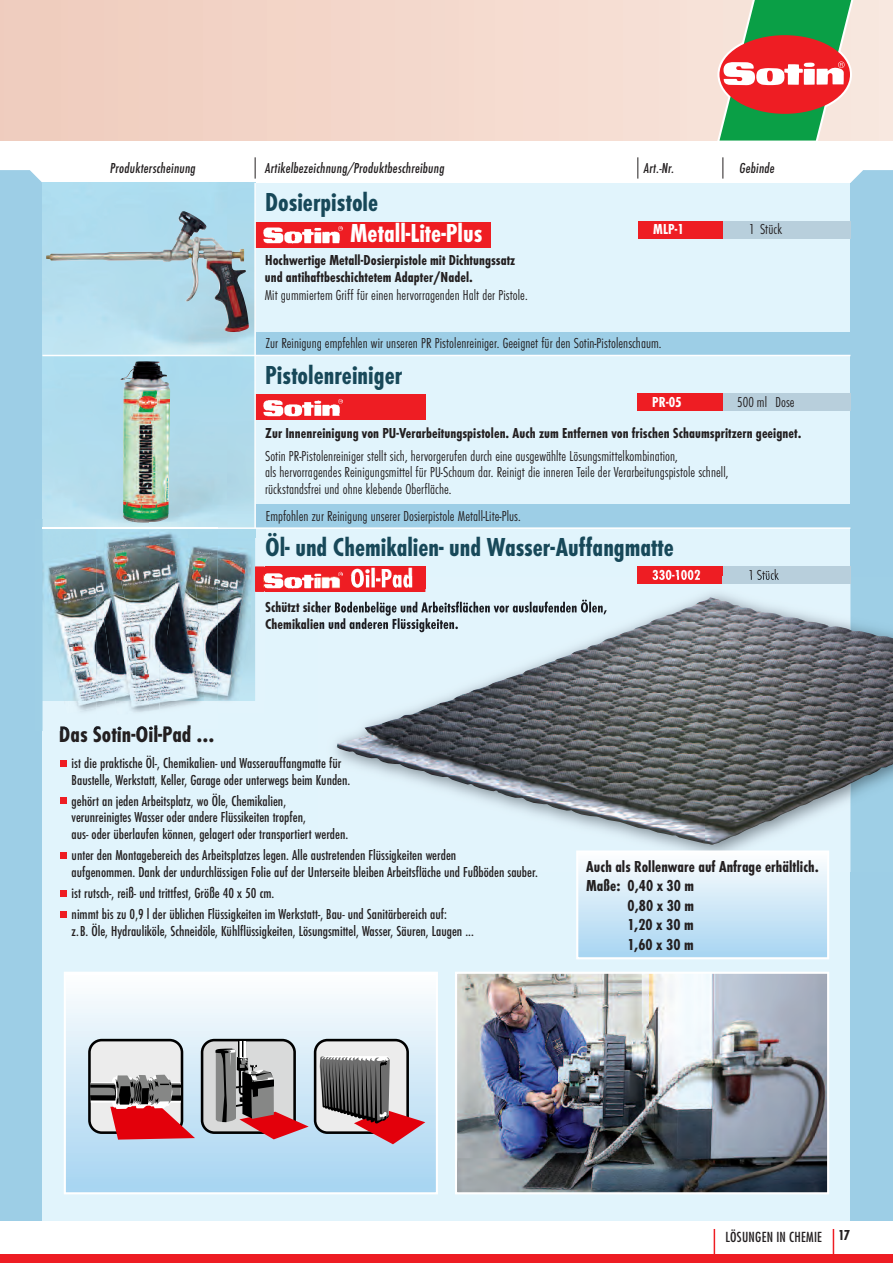
<style>
.page{position:relative;width:893px;height:1263px;background:#fff}
.page>*{position:absolute;margin:0;border:0;box-sizing:border-box;transform-origin:0 0}
.t1{font:700 condensed 27px "Futura T";color:#174859}
.t2{font:700 condensed 27px "Futura T";color:#fff}
.t3{font:700 condensed 24px "Futura T";color:#231f20}
.t4{font:700 condensed 16.5px "Futura T";letter-spacing:.005em;color:#231f20}
.t5{font:500 condensed 15px/16.8px "Futura T";color:#231f20}
.t6{font:300 condensed 15px/16.5px "Futura T";letter-spacing:.005em;color:#231f20}
.t7{font:700 condensed 15px/16.5px "Futura T";letter-spacing:.005em;color:#231f20}
.t8{font:italic 500 condensed 15px "Futura T";letter-spacing:.015em;color:#231f20}
.t9{font:700 condensed 15px "Futura T";letter-spacing:.01em;color:#fff}
.t10{font:condensed 13.5px "Futura LT";letter-spacing:.02em;color:#231f20}
.s1{font-family:"Futura T";font-weight:700;font-size:15px}
</style>
<div class="page">
<svg style="left:850px;top:170px;width:43px;height:13px"></svg>
<svg style="left:0;top:170px;width:43px;height:13px"></svg>
<svg style="left:0;top:0;width:893px;height:140px;background:#f3d7cb"></svg>
<div style="left:0;top:183px;width:893px;height:1037px;background:#9dcee6"></div>
<div style="left:43px;top:183px;width:807px;height:1037px;background:#e1f4fc"></div>
<hr style="left:833px;top:1229px;width:1px;height:34px;background:#ee1d23">
<hr style="left:714px;top:1229px;width:1px;height:34px;background:#ee1d23">
<div style="left:0;top:1254px;width:893px;height:9px;background:#ee1d23"></div>
<svg style="left:255px;top:157px;width:1px;height:22px"></svg>
<svg style="left:637px;top:157px;width:1px;height:22px"></svg>
<svg style="left:722px;top:157px;width:1px;height:22px"></svg>
<svg style="left:714px;top:0;width:145px;height:140px;background:#a69375"></svg>
<svg style="left:43px;top:183px;width:211px;height:172px;background:#b5deee"></svg>
<img style="left:46px;top:211px;width:203px;height:121px">
<div style="left:255px;top:222px;width:235px;height:25px;background:#ee1d23"></div>
<div style="left:255px;top:394px;width:170px;height:25px;background:#ee1d23"></div>
<img style="left:263px;top:226px;width:79px;height:17px">
<div style="left:639px;top:222px;width:84px;height:17px;background:#ee1d23"></div>
<div style="left:723px;top:222px;width:127px;height:17px;background:#b8cfdc"></div>
<img style="left:263px;top:399px;width:79px;height:17px">
<div style="left:638px;top:394px;width:85px;height:17px;background:#ee1d23"></div>
<div style="left:723px;top:394px;width:127px;height:17px;background:#b8cfdc"></div>
<div style="left:255px;top:332px;width:599px;height:23px;background:#9dcee6"></div>
<hr style="left:43px;top:355px;width:807px;height:1px;background:#fff">
<div style="left:255px;top:504px;width:599px;height:24px;background:#9dcee6"></div>
<hr style="left:254px;top:183px;width:2px;height:345px;background:#fff">
<img style="left:120px;top:361px;width:50px;height:162px">
<div style="left:255px;top:566px;width:170px;height:26px;background:#ee1d23"></div>
<img style="left:264px;top:571px;width:78px;height:18px">
<div style="left:638px;top:566px;width:85px;height:17px;background:#ee1d23"></div>
<div style="left:723px;top:566px;width:127px;height:17px;background:#b8cfdc"></div>
<hr style="left:43px;top:527px;width:807px;height:2px;background:#fff">
<img style="left:317px;top:576px;width:534px;height:296px">
<img style="left:317px;top:576px;width:108px;height:16px">
<img style="left:638px;top:576px;width:212px;height:7px">
<img style="left:351px;top:576px;width:61px;height:12px">
<img style="left:317px;top:602px;width:20px;height:11px">
<img style="left:317px;top:618px;width:20px;height:11px">
<img style="left:653px;top:576px;width:47px;height:4px">
<img style="left:749px;top:576px;width:30px;height:4px">
<img style="left:337px;top:597px;width:556px;height:246px">
<img style="left:458px;top:975px;width:368px;height:216px">
<div style="left:455px;top:972px;width:374px;height:222px;border:2px solid #fff"></div>
<img style="left:204px;top:538px;width:60px;height:163px">
<svg style="left:263px;top:570px;width:1px;height:19px"></svg>
<img style="left:218px;top:546px;width:33px;height:154px">
<div style="left:60px;top:760px;width:7px;height:6px;background:#ee1d23"></div>
<div style="left:60px;top:798px;width:7px;height:6px;background:#ee1d23"></div>
<div style="left:60px;top:852px;width:7px;height:7px;background:#ee1d23"></div>
<div style="left:60px;top:890px;width:7px;height:7px;background:#ee1d23"></div>
<div style="left:60px;top:911px;width:7px;height:7px;background:#ee1d23"></div>
<img style="left:42px;top:520px;width:1px;height:211px">
<img style="left:126px;top:519px;width:23px;height:4px">
<img style="left:60px;top:726px;width:87px;height:5px">
<img style="left:76px;top:701px;width:20px;height:11px">
<img style="left:43px;top:550px;width:53px;height:151px">
<img style="left:96px;top:523px;width:122px;height:4px">
<img style="left:204px;top:697px;width:14px;height:4px">
<img style="left:149px;top:725px;width:39px;height:3px">
<img style="left:96px;top:726px;width:51px;height:2px">
<img style="left:96px;top:549px;width:20px;height:159px">
<svg style="left:149px;top:701px;width:10px;height:10px"></svg>
<img style="left:149px;top:530px;width:40px;height:8px">
<img style="left:149px;top:538px;width:10px;height:163px">
<img style="left:159px;top:538px;width:45px;height:171px">
<img style="left:167px;top:546px;width:37px;height:151px">
<img style="left:116px;top:701px;width:33px;height:11px">
<img style="left:104px;top:530px;width:45px;height:171px">
<svg style="left:115px;top:701px;width:14px;height:2px"></svg>
<img style="left:104px;top:547px;width:32px;height:154px">
<div style="left:66px;top:974px;width:370px;height:218px;background:linear-gradient(to bottom,#fcfdfd,#a6d4f0)"></div>
<div style="left:64px;top:972px;width:374px;height:222px;border:2px solid #fff"></div>
<div style="left:89px;top:1040px;width:93px;height:93px;background:#ececec;border-radius:12px"></div>
<div style="left:88px;top:1039px;width:95px;height:95px;border:3px solid #000;border-radius:12px"></div>
<hr style="left:90px;top:1085px;width:26px;height:3px;background:#000">
<svg style="left:91px;top:1075px;width:104px;height:64px"></svg>
<div style="left:202px;top:1040px;width:93px;height:93px;background:#d9dada;border-radius:12px"></div>
<div style="left:201px;top:1039px;width:95px;height:95px;border:3px solid #000;border-radius:12px"></div>
<svg style="left:216px;top:1041px;width:93px;height:98px"></svg>
<div style="left:315px;top:1040px;width:93px;height:93px;background:#ececec;border-radius:12px"></div>
<div style="left:314px;top:1039px;width:95px;height:95px;border:3px solid #000;border-radius:12px"></div>
<svg style="left:320px;top:1056px;width:105px;height:88px"></svg>
<div style="left:578px;top:853px;width:249px;height:104px;background:linear-gradient(to bottom,#fcfefe,#a8d5f2)"></div>
<div style="left:576px;top:850px;width:253px;height:109px;border:2px solid #fff"></div>
<p class="t8" style="left:110px;top:159px;width:87px">Produkterscheinung</p>
<p class="t8" style="left:265px;top:159px;width:181px">Artikelbezeichnung/Produktbeschreibung</p>
<p class="t8" style="left:644px;top:159px;width:32px">Art.-Nr.</p>
<p class="t8" style="left:739px;top:159px;width:37px">Gebinde</p>
<h1 class="t1" style="left:265px;top:186px;width:115px">Dosierpistole</h1>
<h1 class="t2" style="left:350px;top:217px;width:134px">Metall-Lite-Plus</h1>
<p class="t7" style="left:265px;top:252px;width:252px">Hochwertige Metall-Dosierpistole mit Dichtungssatz und antihaftbeschichtetem Adapter/Nadel.</p>
<p class="t6" style="left:265px;top:287px;width:264px">Mit gummiertem Griff für einen hervorragenden Halt der Pistole.</p>
<p class="t9" style="left:653px;top:220px;width:32px">MLP-1</p>
<p class="t6" style="left:749px;top:221px;width:35px">1 Stück</p>
<p class="t6" style="left:266px;top:334px;width:397px">Zur Reinigung empfehlen wir unseren PR Pistolenreiniger. Geeignet für den Sotin-Pistolenschaum.</p>
<h1 class="t1" style="left:265px;top:358px;width:139px">Pistolenreiniger</h1>
<p class="t7" style="left:265px;top:424px;width:538px">Zur Innenreinigung von PU-Verarbeitungspistolen. Auch zum Entfernen von frischen Schaumspritzern geeignet.</p>
<p class="t6" style="left:265px;top:447px;width:465px">Sotin PR-Pistolenreiniger stellt sich, hervorgerufen durch eine ausgewählte Lösungsmittelkombination,<br>als hervorragendes Reinigungsmittel für PU-Schaum dar. Reinigt die inneren Teile der Verarbeitungspistole schnell, rückstandsfrei und ohne klebende Oberfläche.</p>
<p class="t9" style="left:652px;top:393px;width:31px">PR-05</p>
<p class="t6" style="left:737px;top:393px;width:59px">500 ml Dose</p>
<p class="t6" style="left:266px;top:507px;width:256px">Empfohlen zur Reinigung unserer Dosierpistole Metall-Lite-Plus.</p>
<h1 class="t1" style="left:265px;top:531px;width:410px">Öl- und Chemikalien- und Wasser-Auffangmatte</h1>
<h1 class="t2" style="left:350px;top:562px;width:65px">Oil-Pad</h1>
<p class="t9" style="left:652px;top:566px;width:50px">330-1002</p>
<p class="t6" style="left:748px;top:566px;width:32px">1 Stück</p>
<h2 class="t3" style="left:59px;top:720px;width:157px">Das Sotin-Oil-Pad ...</h2>
<p class="t5" style="left:72px;top:754px;width:280px">ist die praktische Öl-, Chemikalien- und Wasserauffangmatte für<br>Baustelle, Werkstatt, Keller, Garage oder unterwegs beim Kunden.</p>
<p class="t5" style="left:72px;top:792px;width:278px">gehört an jeden Arbeitsplatz, wo Öle, Chemikalien, verunreinigtes Wasser oder andere Flüssikeiten tropfen,<br>aus- oder überlaufen können, gelagert oder transportiert werden.</p>
<p class="t5" style="left:72px;top:847px;width:468px">unter den Montagebereich des Arbeitsplatzes legen. Alle austretenden Flüssigkeiten werden<br>aufgenommen. Dank der undurchlässigen Folie auf der Unterseite bleiben Arbeitsfläche und Fußböden sauber.</p>
<p class="t5" style="left:72px;top:882px;width:377px;line-height:21px">ist rutsch-, reiß- und trittfest, Größe 40 x 50 cm.<br>nimmt bis zu 0,9 l der üblichen Flüssigkeiten im Werkstatt-, Bau- und Sanitärbereich auf:</p>
<p class="t5" style="left:72px;top:922px;width:404px">z.B. Öle, Hydrauliköle, Schneidöle, Kühlflüssigkeiten, Lösungsmittel, Wasser, Säuren, Laugen ...</p>
<p class="t4" style="left:586px;top:856px;width:234px">Auch als Rollenware auf Anfrage erhältlich.</p>
<p class="t4" style="left:586px;top:876px;width:109px">Maße: 0,40 x 30 m</p>
<p class="t4" style="left:627px;top:895px;width:68px">0,80 x 30 m</p>
<p class="t4" style="left:627px;top:915px;width:68px">1,20 x 30 m</p>
<p class="t4" style="left:627px;top:934px;width:68px">1,60 x 30 m</p>
<p class="t10" style="left:725px;top:1230px;width:126px">LÖSUNGEN IN CHEMIE <span class="s1">17</span></p>
</div>
